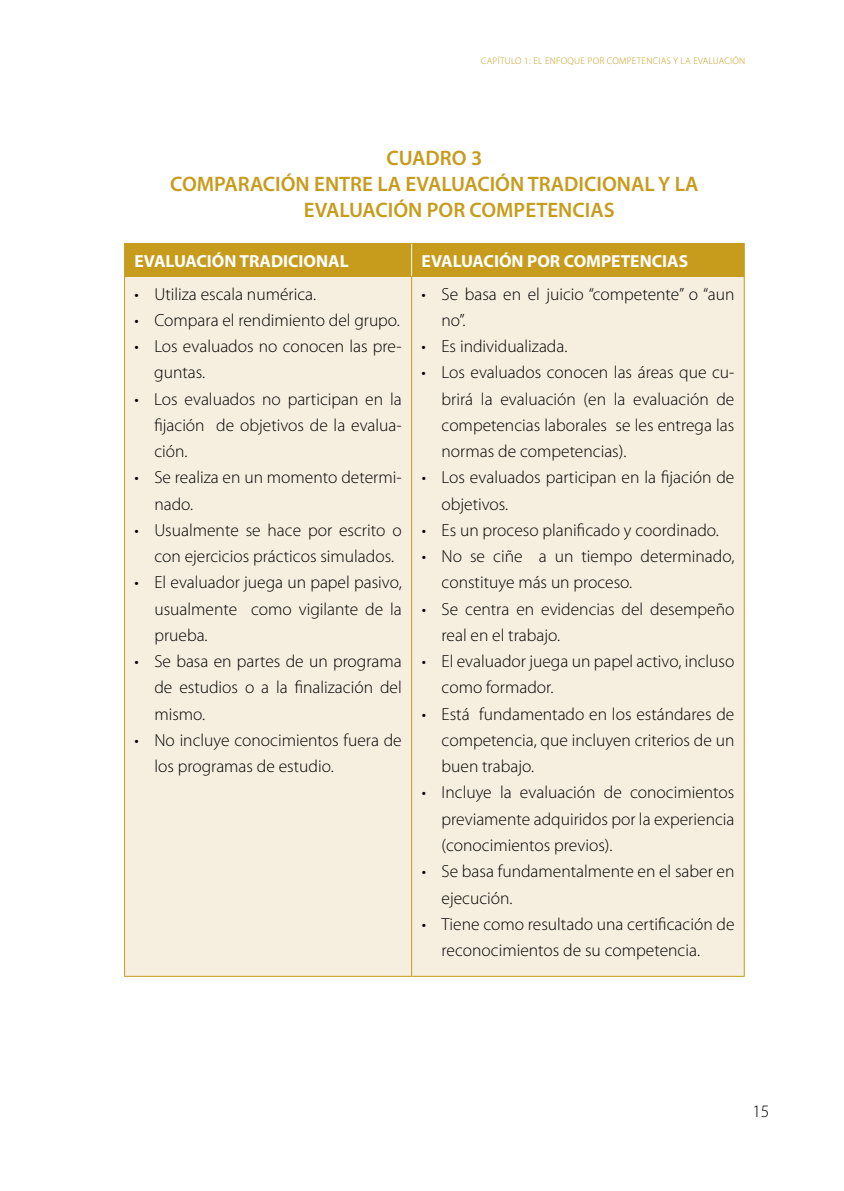
<style>
.page{position:relative;width:844px;height:1191px;background:#fff}
.page>*{position:absolute;margin:0;border:0;box-sizing:border-box;transform-origin:0 0}
.t1{font:600 21px "Myriad Pro";color:#c79b1c}
.t2{font:300 17.5px/26.2px "Myriad Pro";color:#000}
.t3{font:700 17.5px "Myriad Pro";color:#fff}
.t4{font:300 9.62px "Myriad Pro";letter-spacing:.025em;color:#c79b1c}
</style>
<div class="page">
<div style="left:125px;top:244px;width:618px;height:32px;background:#c79b1c"></div>
<div style="left:125px;top:277px;width:618px;height:699px;background:#f6eedf"></div>
<hr style="left:124px;top:243px;width:287px;height:1px;background:#c79b1c">
<hr style="left:124px;top:244px;width:1px;height:32px;background:#c79b1c">
<hr style="left:411px;top:243px;width:333px;height:1px;background:#c79b1c">
<hr style="left:743px;top:244px;width:1px;height:32px;background:#c79b1c">
<hr style="left:124px;top:276px;width:287px;height:1px;background:#c79b1c">
<hr style="left:124px;top:277px;width:1px;height:699px;background:#c79b1c">
<hr style="left:411px;top:276px;width:333px;height:1px;background:#c79b1c">
<hr style="left:411px;top:277px;width:1px;height:699px;background:#c79b1c">
<hr style="left:743px;top:277px;width:1px;height:699px;background:#c79b1c">
<hr style="left:124px;top:976px;width:287px;height:1px;background:#c79b1c">
<hr style="left:411px;top:976px;width:333px;height:1px;background:#c79b1c">
<hr style="left:411px;top:244px;width:1px;height:32px;background:#fff">
<p class="t4" style="left:481px;top:55px;width:266px">CAPÍTULO 1: EL ENFOQUE POR COMPETENCIAS Y LA EVALUACIÓN</p>
<p class="t1" style="left:386px;top:144px;width:97px">CUADRO 3</p>
<p class="t1" style="left:170px;top:170px;width:529px">COMPARACIÓN ENTRE LA EVALUACIÓN TRADICIONAL Y LA</p>
<p class="t1" style="left:304px;top:197px;width:312px">EVALUACIÓN POR COMPETENCIAS</p>
<p class="t3" style="left:134px;top:249px;width:216px">EVALUACIÓN TRADICIONAL</p>
<p class="t3" style="left:421px;top:249px;width:268px">EVALUACIÓN POR COMPETENCIAS</p>
<p class="t2" style="left:134px;top:280px;width:183px">• Utiliza escala numérica.</p>
<p class="t2" style="left:134px;top:307px;width:267px">• Compara el rendimiento del grupo.</p>
<p class="t2" style="left:154px;top:333px;width:249px;text-indent:-20px">• Los evaluados no conocen las pre&shy;guntas.</p>
<p class="t2" style="left:154px;top:385px;width:249px;text-align:justify;text-indent:-20px">• Los evaluados no participan en la fijación de objetivos de la evalua&shy;ción.</p>
<p class="t2" style="left:154px;top:464px;width:249px;text-indent:-20px">• Se realiza en un momento determi&shy;nado.</p>
<p class="t2" style="left:154px;top:517px;width:249px;text-indent:-20px">• Usualmente se hace por escrito o con ejercicios prácticos simulados.</p>
<p class="t2" style="left:154px;top:569px;width:249px;text-align:justify;text-indent:-20px">• El evaluador juega un papel pasivo, usualmente como vigilante de la prueba.</p>
<p class="t2" style="left:154px;top:648px;width:249px;text-align:justify;text-indent:-20px">• Se basa en partes de un programa de estudios o a la finalización del mismo.</p>
<p class="t2" style="left:154px;top:727px;width:249px;text-indent:-20px">• No incluye conocimientos fuera de los programas de estudio.</p>
<p class="t2" style="left:441px;top:280px;width:294px;text-indent:-20px">• Se basa en el juicio “competente” o “aun no”.</p>
<p class="t2" style="left:421px;top:333px;width:147px">• Es individualizada.</p>
<p class="t2" style="left:441px;top:359px;width:294px;text-align:justify;text-indent:-20px">• Los evaluados conocen las áreas que cu&shy;brirá la evaluación (en la evaluación de competencias laborales se les entrega las normas de competencias).</p>
<p class="t2" style="left:441px;top:464px;width:294px;text-indent:-20px">• Los evaluados participan en la fijación de objetivos.</p>
<p class="t2" style="left:421px;top:517px;width:298px">• Es un proceso planificado y coordinado.</p>
<p class="t2" style="left:441px;top:543px;width:294px;text-indent:-20px">• No se ciñe a un tiempo determinado, constituye más un proceso.</p>
<p class="t2" style="left:441px;top:595px;width:294px;text-indent:-20px">• Se centra en evidencias del desempeño real en el trabajo.</p>
<p class="t2" style="left:441px;top:648px;width:294px;text-indent:-20px">• El evaluador juega un papel activo, incluso como formador.</p>
<p class="t2" style="left:441px;top:700px;width:294px;text-align:justify;text-indent:-20px">• Está fundamentado en los estándares de competencia, que incluyen criterios de un buen trabajo.</p>
<p class="t2" style="left:441px;top:779px;width:294px;text-align:justify;text-indent:-20px">• Incluye la evaluación de conocimientos previamente adquiridos por la experiencia (conocimientos previos).</p>
<p class="t2" style="left:441px;top:858px;width:294px;text-indent:-20px">• Se basa fundamentalmente en el saber en ejecución.</p>
<p class="t2" style="left:441px;top:910px;width:294px;text-indent:-20px">• Tiene como resultado una certificación de reconocimientos de su competencia.</p>
<p class="t2" style="left:752px;top:1097px;width:19px">15</p>
</div>
